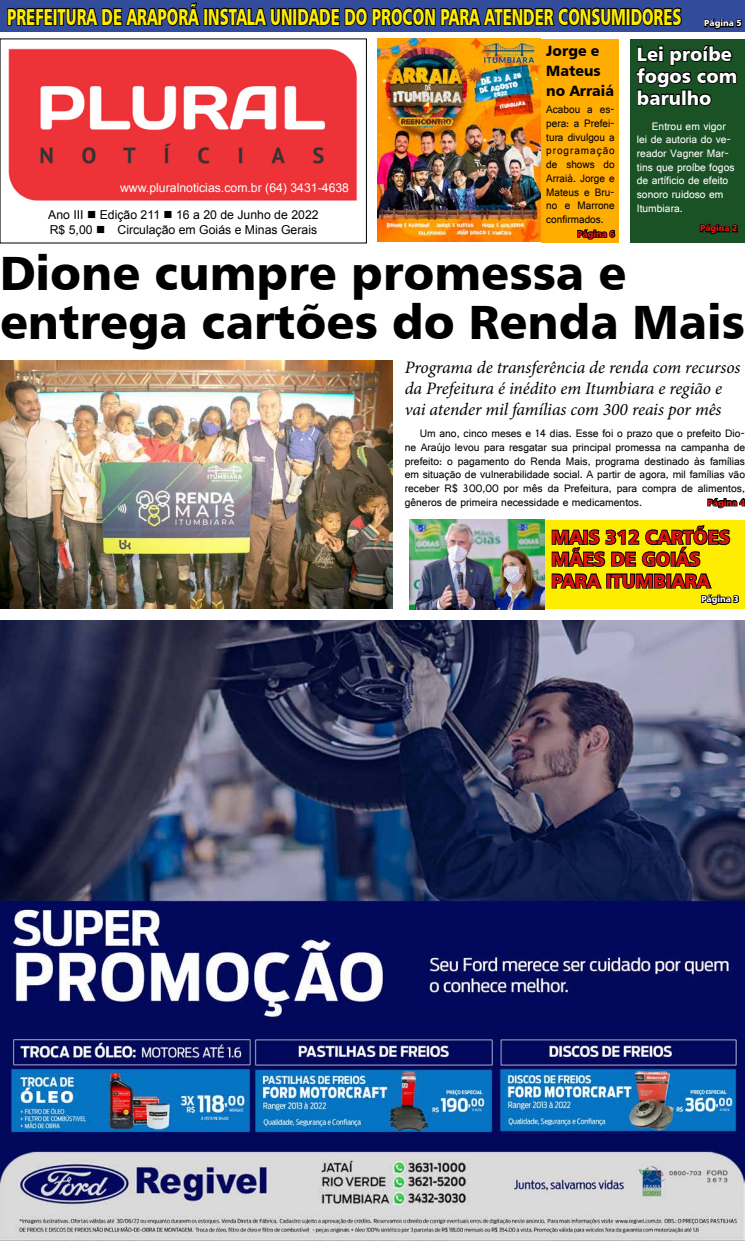
<style>
.page{position:relative;width:745px;height:1241px;background:#fff}
.page>*{position:absolute;margin:0;border:0;box-sizing:border-box;transform-origin:0 0}
.t1{font:48.12px/49px "Humanist 777 BT Black B";color:#000}
.t2{font:23.1px "Humanist 777 BT Black B";color:#ffed00;scale:.65 1}
.t3{font:19.25px/21.9px "Humanist 777 BT Black B";color:#dc1315;scale:.96 1}
.t4{font:19.25px/21.9px "Humanist 777 BT Black B";color:#fff;scale:.96 1}
.t5{font:italic 17.5px/21px "Minion Pro";letter-spacing:-.005em;color:#000}
.t6{font:14.88px/20.1px "Humanist 777 BT Black B";color:#000;scale:.96 1}
.t7{font:12.25px/14.7px "Arial";color:#000}
.t8{font:12.25px "Arial";color:#fff}
.t9{font:11.38px/13.7px "Gautami";color:#000;text-align:justify}
.t10{font:11.38px/13.7px "Gautami";color:#fff}
.t11{font:11.38px/13.7px "Gautami";color:#000;text-align:justify;scale:.95 1}
.t12{font:8.75px "Humanist 777 BT Black B";color:#e41b17}
.t13{font:8.75px "Humanist 777 BT Black B";color:#fff}
</style>
<div class="page">
<img style="left:8px;top:107px;width:350px;height:93px">
<img style="left:0;top:620px;width:744px;height:620px">
<img style="left:0;top:360px;width:393px;height:248px">
<img style="left:377px;top:107px;width:163px;height:135px">
<div style="left:541px;top:39px;width:77px;height:203px;background:#ffad00"></div>
<svg style="left:577px;top:229px;width:39px;height:11px"></svg>
<div style="left:629px;top:39px;width:115px;height:204px;background:#1a5125"></div>
<svg style="left:6px;top:0;width:737px;height:107px"></svg>
<svg style="left:699px;top:224px;width:39px;height:11px"></svg>
<img style="left:409px;top:519px;width:135px;height:90px">
<div style="left:544px;top:520px;width:200px;height:88px;background:#ffed00"></div>
<svg style="left:551px;top:497px;width:193px;height:108px"></svg>
<h2 class="t2" style="left:7px;top:2px;width:1038px">PREFEITURA DE ARAPORÃ INSTALA UNIDADE DO PROCON PARA ATENDER CONSUMIDORES</h2>
<p class="t13" style="left:703px;top:18px;width:39px">Página 5</p>
<p class="t8" style="left:120px;top:179px;width:230px">www.pluralnoticias.com.br (64) 3431-4638</p>
<p class="t7" style="left:48px;top:208px;width:272px">Ano III ■ Edição 211 ■ 16 a 20 de Junho de 2022<br>R$ 5,00 ■ Circulação em Goiás e Minas Gerais</p>
<h3 class="t6" style="left:546px;top:40px;width:72px">Jorge e<br>Mateus no Arraiá</h3>
<p class="t11" style="left:546px;top:102px;width:73px">Acabou a es&shy;pera: a Prefei&shy;tura divulgou a programação de shows do Arraiá. Jorge e Mateus e Bru&shy;no e Marrone confirmados.</p>
<p class="t12" style="left:577px;top:228px;width:39px">Página 6</p>
<h3 class="t4" style="left:636px;top:43px;width:106px">Lei proíbe fogos com barulho</h3>
<p class="t10" style="left:636px;top:119px;width:99px;text-indent:15px">Entrou em vigor lei de autoria do ve&shy;reador Vagner Mar&shy;tins que proíbe fogos de artíficio de efeito sonoro ruidoso em<br>Itumbiara.</p>
<p class="t12" style="left:699px;top:223px;width:39px">Página 2</p>
<h1 class="t1" style="left:0;top:247px;width:746px">Dione cumpre promessa e entrega cartões do Renda Mais</h1>
<h3 class="t5" style="left:404px;top:357px;width:337px">Programa de transferência de renda com recursos da Prefeitura é inédito em Itumbiara e região e vai atender mil famílias com 300 reais por mês</h3>
<p class="t9" style="left:404px;top:426px;width:341px;text-indent:15px">Um ano, cinco meses e 14 dias. Esse foi o prazo que o prefeito Dio&shy;ne Araújo levou para resgatar sua principal promessa na campanha de prefeito: o pagamento do Renda Mais, programa destinado às famílias em situação de vulnerabilidade social. A partir de agora, mil famílias vão receber R$ 300,00 por mês da Prefeitura, para compra de alimentos, gêneros de primeira necessidade e medicamentos.</p>
<p class="t12" style="left:707px;top:497px;width:39px">Página 4</p>
<h3 class="t3" style="left:551px;top:525px;width:187px">MAIS 312 CARTÕES<br>MÃES DE GOIÁS<br>PARA ITUMBIARA</h3>
<p class="t13" style="left:701px;top:593px;width:39px">Página 3</p>
</div>
